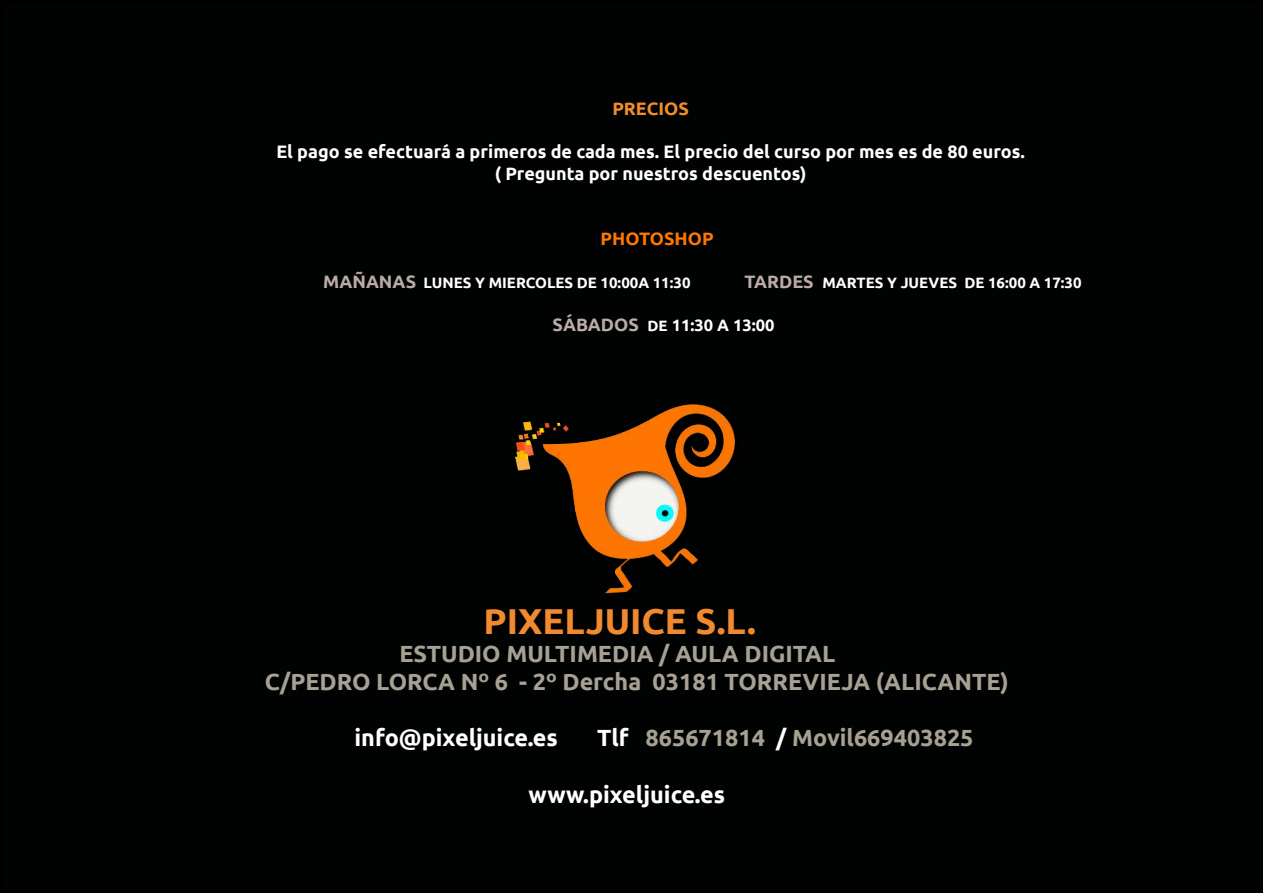
<style>
.page{position:relative;width:1263px;height:893px;background:#010202}
.page>*{position:absolute;margin:0;border:0;box-sizing:border-box;transform-origin:0 0}
.t1{font:700 36px "Ubuntu";color:#f1892f}
.t2{font:700 23.4px/28px "Ubuntu";color:#a6a193}
.t3{font:700 23.4px "Ubuntu";color:#fff}
.t4{font:700 18px/21.6px "Ubuntu";color:#fff;text-align:center}
.t5{font:700 18px "Ubuntu";color:#f70}
.t6{font:700 18px "Ubuntu";color:#f28d2a}
.t7{font:700 16.5px "Ubuntu";color:#fff}
.t8{font:700 15px "Ubuntu";color:#fff}
.s1{font-size:18px;color:#baa}
.s2{font-size:15px}
.s3{color:#fff}
</style>
<div class="page">
<img style="left:501px;top:381px;width:247px;height:222px">
<p class="t6" style="left:612px;top:97px;width:78px">PRECIOS</p>
<p class="t4" style="left:276px;top:140px;width:750px">El pago se efectuará a primeros de cada mes. El precio del curso por mes es de 80 euros. ( Pregunta por nuestros descuentos)</p>
<p class="t5" style="left:601px;top:226px;width:114px">PHOTOSHOP</p>
<p class="t8" style="left:323px;top:273px;width:369px"><span class="s1">MAÑANAS</span> LUNES Y MIERCOLES DE 10:00A 11:30</p>
<p class="t8" style="left:744px;top:273px;width:339px"><span class="s1">TARDES</span> MARTES Y JUEVES DE 16:00 A 17:30</p>
<p class="t7" style="left:553px;top:314px;width:223px"><span class="s1">SÁBADOS</span> <span class="s2">DE</span> 11:30 A 13:00</p>
<h1 class="t1" style="left:484px;top:598px;width:274px">PIXELJUICE S.L.</h1>
<p class="t2" style="left:265px;top:639px;width:746px;text-indent:135px">ESTUDIO MULTIMEDIA / AULA DIGITAL<br>C/PEDRO LORCA Nº 6 - 2º Dercha 03181 TORREVIEJA (ALICANTE)</p>
<p class="t3" style="left:354px;top:723px;width:205px">info@pixeljuice.es</p>
<p class="t2" style="left:597px;top:723px;width:378px"><span class="s3">Tlf</span> 865671814 <span class="s3">/</span> Movil669403825</p>
<p class="t3" style="left:529px;top:779px;width:198px">www.pixeljuice.es</p>
</div>
